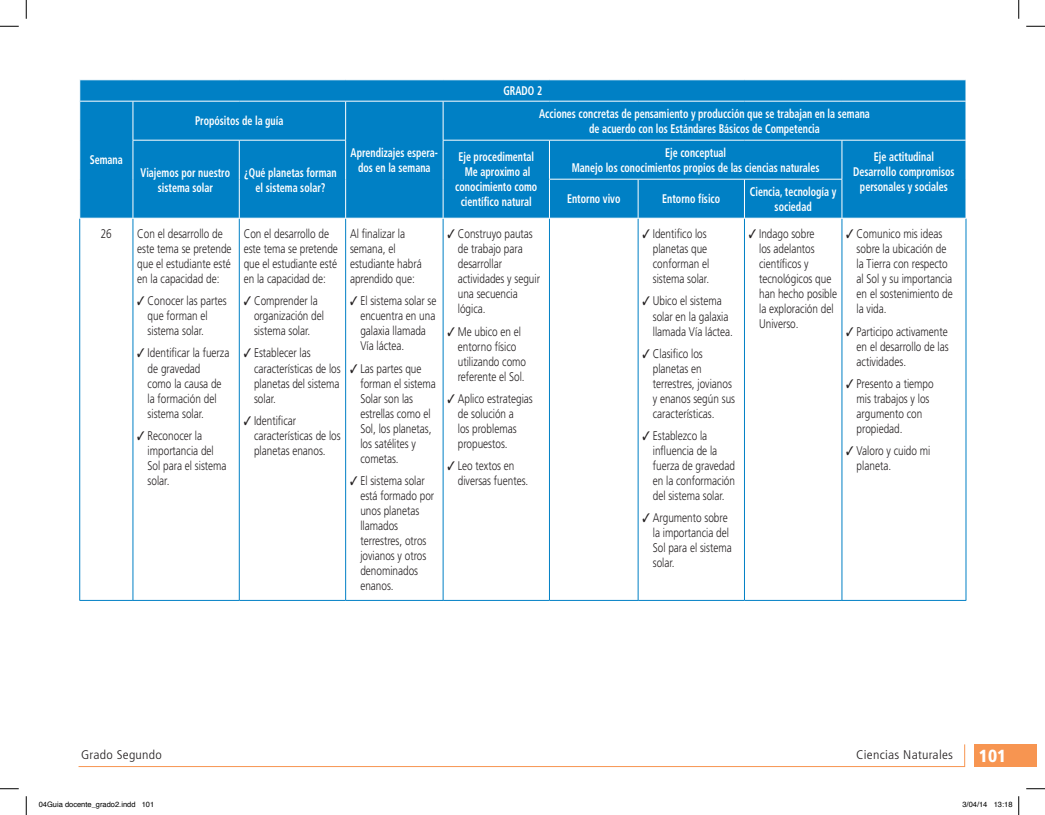
<style>
.page{position:relative;width:1045px;height:815px;background:#fff}
.page>*{position:absolute;margin:0;border:0;box-sizing:border-box;transform-origin:0 0}
.t1{font:900 condensed 17.5px "Frutiger LT Std";color:#fff}
.t2{font:300 12.5px/15px "Frutiger LT Std";color:#231f20;scale:.8 1}
.t3{font:700 condensed 12.5px/15px "Frutiger LT Std";color:#fff;text-align:center;scale:.8 1}
.t4{font:300 condensed 12.5px "Frutiger LT Std";letter-spacing:.02em;color:#231f20;scale:1.1 1}
.t5{font:7.5px "Helvetica";color:#000}
</style>
<div class="page">
<div style="left:974px;top:743px;width:62px;height:23px;background:#f79551"></div>
<svg style="left:78px;top:744px;width:887px;height:23px"></svg>
<div style="left:80px;top:80px;width:885px;height:138px;background:#0080c5"></div>
<hr style="left:79px;top:218px;width:1px;height:382px;background:#0080c5">
<hr style="left:133px;top:218px;width:1px;height:382px;background:#0080c5">
<hr style="left:239px;top:218px;width:1px;height:382px;background:#0080c5">
<hr style="left:345px;top:218px;width:1px;height:382px;background:#0080c5">
<hr style="left:443px;top:218px;width:1px;height:382px;background:#0080c5">
<hr style="left:549px;top:218px;width:1px;height:382px;background:#0080c5">
<hr style="left:638px;top:218px;width:1px;height:382px;background:#0080c5">
<hr style="left:744px;top:218px;width:1px;height:382px;background:#0080c5">
<hr style="left:841px;top:218px;width:1px;height:382px;background:#0080c5">
<hr style="left:965px;top:218px;width:1px;height:382px;background:#0080c5">
<hr style="left:79px;top:600px;width:54px;height:1px;background:#0080c5">
<hr style="left:133px;top:600px;width:106px;height:1px;background:#0080c5">
<hr style="left:239px;top:600px;width:107px;height:1px;background:#0080c5">
<hr style="left:346px;top:600px;width:97px;height:1px;background:#0080c5">
<hr style="left:443px;top:600px;width:106px;height:1px;background:#0080c5">
<hr style="left:549px;top:600px;width:89px;height:1px;background:#0080c5">
<hr style="left:638px;top:600px;width:106px;height:1px;background:#0080c5">
<hr style="left:744px;top:600px;width:98px;height:1px;background:#0080c5">
<hr style="left:842px;top:600px;width:124px;height:1px;background:#0080c5">
<hr style="left:133px;top:101px;width:1px;height:39px;background:#fff">
<hr style="left:345px;top:101px;width:1px;height:39px;background:#fff">
<hr style="left:443px;top:101px;width:1px;height:39px;background:#fff">
<hr style="left:133px;top:140px;width:1px;height:39px;background:#fff">
<hr style="left:239px;top:140px;width:1px;height:39px;background:#fff">
<hr style="left:345px;top:140px;width:1px;height:39px;background:#fff">
<hr style="left:133px;top:179px;width:1px;height:39px;background:#fff">
<hr style="left:239px;top:179px;width:1px;height:39px;background:#fff">
<hr style="left:345px;top:179px;width:1px;height:39px;background:#fff">
<hr style="left:443px;top:140px;width:1px;height:39px;background:#fff">
<hr style="left:443px;top:179px;width:1px;height:39px;background:#fff">
<hr style="left:549px;top:140px;width:1px;height:39px;background:#fff">
<hr style="left:841px;top:140px;width:1px;height:39px;background:#fff">
<hr style="left:549px;top:179px;width:1px;height:39px;background:#fff">
<hr style="left:638px;top:179px;width:1px;height:39px;background:#fff">
<hr style="left:744px;top:179px;width:1px;height:39px;background:#fff">
<hr style="left:841px;top:179px;width:1px;height:39px;background:#fff">
<svg style="left:79px;top:80px;width:1px;height:21px"></svg>
<svg style="left:965px;top:80px;width:1px;height:21px"></svg>
<hr style="left:79px;top:101px;width:54px;height:1px;background:#fff">
<hr style="left:79px;top:218px;width:54px;height:1px;background:#fff">
<hr style="left:133px;top:101px;width:106px;height:1px;background:#fff">
<hr style="left:239px;top:101px;width:107px;height:1px;background:#fff">
<hr style="left:346px;top:101px;width:97px;height:1px;background:#fff">
<hr style="left:443px;top:101px;width:106px;height:1px;background:#fff">
<hr style="left:549px;top:101px;width:89px;height:1px;background:#fff">
<hr style="left:638px;top:101px;width:106px;height:1px;background:#fff">
<hr style="left:744px;top:101px;width:98px;height:1px;background:#fff">
<hr style="left:842px;top:101px;width:124px;height:1px;background:#fff">
<hr style="left:133px;top:140px;width:106px;height:1px;background:#fff">
<hr style="left:239px;top:140px;width:107px;height:1px;background:#fff">
<hr style="left:133px;top:218px;width:106px;height:1px;background:#fff">
<hr style="left:239px;top:218px;width:107px;height:1px;background:#fff">
<hr style="left:443px;top:140px;width:106px;height:1px;background:#fff">
<hr style="left:443px;top:218px;width:106px;height:1px;background:#fff">
<hr style="left:549px;top:140px;width:89px;height:1px;background:#fff">
<hr style="left:638px;top:140px;width:106px;height:1px;background:#fff">
<hr style="left:744px;top:140px;width:98px;height:1px;background:#fff">
<hr style="left:842px;top:140px;width:124px;height:1px;background:#fff">
<hr style="left:842px;top:218px;width:124px;height:1px;background:#fff">
<hr style="left:549px;top:179px;width:89px;height:1px;background:#fff">
<hr style="left:638px;top:179px;width:106px;height:1px;background:#fff">
<hr style="left:744px;top:179px;width:98px;height:1px;background:#fff">
<hr style="left:549px;top:218px;width:89px;height:1px;background:#fff">
<hr style="left:638px;top:218px;width:106px;height:1px;background:#fff">
<hr style="left:744px;top:218px;width:98px;height:1px;background:#fff">
<svg style="left:0;top:25px;width:19px;height:2px"></svg>
<svg style="left:1026px;top:25px;width:19px;height:2px"></svg>
<svg style="left:0;top:788px;width:19px;height:1px"></svg>
<svg style="left:1026px;top:788px;width:19px;height:1px"></svg>
<svg style="left:25px;top:0;width:2px;height:19px"></svg>
<svg style="left:25px;top:796px;width:2px;height:18px"></svg>
<svg style="left:1018px;top:0;width:1px;height:19px"></svg>
<svg style="left:1018px;top:796px;width:1px;height:18px"></svg>
<p class="t3" style="left:90px;top:152px;width:43px">Semana</p>
<p class="t3" style="left:195px;top:113px;width:112px">Propósitos de la guía</p>
<p class="t3" style="left:141px;top:165px;width:113px">Viajemos por nuestro sistema solar</p>
<p class="t3" style="left:244px;top:165px;width:117px">¿Qué planetas forman el sistema solar?</p>
<p class="t3" style="left:351px;top:145px;width:111px">Aprendizajes espera&shy;dos en la semana</p>
<p class="t2" style="left:101px;top:226px;width:15px">26</p>
<p class="t2" style="left:137px;top:226px;width:119px">Con el desarrollo de este tema se pretende que el estudiante esté en la capacidad de:</p>
<p class="t2" style="left:148px;top:293px;width:100px;text-indent:-10px">✓ Conocer las partes que forman el sistema solar.</p>
<p class="t2" style="left:148px;top:346px;width:104px;text-indent:-10px">✓ Identificar la fuerza de gravedad<br>como la causa de la formación del sistema solar.</p>
<p class="t2" style="left:148px;top:428px;width:100px;text-indent:-10px">✓ Reconocer la importancia del<br>Sol para el sistema solar.</p>
<p class="t2" style="left:244px;top:226px;width:119px">Con el desarrollo de este tema se pretende que el estudiante esté en la capacidad de:</p>
<p class="t2" style="left:254px;top:293px;width:89px;text-indent:-10px">✓ Comprender la organización del sistema solar.</p>
<p class="t2" style="left:254px;top:346px;width:110px;text-indent:-10px">✓ Establecer las características de los planetas del sistema solar.</p>
<p class="t2" style="left:254px;top:413px;width:110px;text-indent:-10px">✓ Identificar características de los planetas enanos.</p>
<p class="t2" style="left:350px;top:226px;width:91px">Al finalizar la semana, el estudiante habrá aprendido que:</p>
<p class="t2" style="left:360px;top:293px;width:97px;text-indent:-10px">✓ El sistema solar se encuentra en una galaxia llamada<br>Vía láctea.</p>
<p class="t2" style="left:360px;top:361px;width:96px;text-indent:-10px">✓ Las partes que forman el sistema<br>Solar son las estrellas como el<br>Sol, los planetas, los satélites y cometas.</p>
<p class="t2" style="left:360px;top:473px;width:94px;text-indent:-10px">✓ El sistema solar está formado por unos planetas llamados terrestres, otros jovianos y otros denominados enanos.</p>
<p class="t3" style="left:503px;top:83px;width:50px">GRADO 2</p>
<p class="t3" style="left:539px;top:106px;width:415px">Acciones concretas de pensamiento y producción que se trabajan en la semana de acuerdo con los Estándares Básicos de Competencia</p>
<p class="t3" style="left:455px;top:149px;width:104px">Eje procedimental<br>Me aproximo al conocimiento como científico natural</p>
<p class="t3" style="left:572px;top:145px;width:311px">Eje conceptual<br>Manejo los conocimientos propios de las ciencias naturales</p>
<p class="t3" style="left:853px;top:149px;width:128px">Eje actitudinal<br>Desarrollo compromisos personales y sociales</p>
<p class="t3" style="left:567px;top:191px;width:68px">Entorno vivo</p>
<p class="t3" style="left:662px;top:191px;width:74px">Entorno físico</p>
<p class="t3" style="left:750px;top:184px;width:110px">Ciencia, tecnología y sociedad</p>
<p class="t2" style="left:458px;top:227px;width:104px;text-indent:-10px">✓ Construyo pautas de trabajo para desarrollar actividades y seguir una secuencia lógica.</p>
<p class="t2" style="left:458px;top:324px;width:87px;text-indent:-10px">✓ Me ubico en el entorno físico utilizando como referente el Sol.</p>
<p class="t2" style="left:458px;top:391px;width:95px;text-indent:-10px">✓ Aplico estrategias de solución a<br>los problemas propuestos.</p>
<p class="t2" style="left:458px;top:458px;width:90px;text-indent:-10px">✓ Leo textos en diversas fuentes.</p>
<p class="t2" style="left:653px;top:227px;width:72px;text-indent:-10px">✓ Identifico los planetas que conforman el sistema solar.</p>
<p class="t2" style="left:653px;top:294px;width:102px;text-indent:-10px">✓ Ubico el sistema solar en la galaxia llamada Vía láctea.</p>
<p class="t2" style="left:653px;top:346px;width:104px;text-indent:-10px">✓ Clasifico los planetas en terrestres, jovianos y enanos según sus características.</p>
<p class="t2" style="left:653px;top:428px;width:104px;text-indent:-10px">✓ Establezco la influencia de la fuerza de gravedad en la conformación del sistema solar.</p>
<p class="t2" style="left:653px;top:510px;width:100px;text-indent:-10px">✓ Argumento sobre la importancia del<br>Sol para el sistema solar.</p>
<p class="t2" style="left:759px;top:227px;width:99px;text-indent:-10px">✓ Indago sobre<br>los adelantos científicos y tecnológicos que han hecho posible la exploración del<br>Universo.</p>
<p class="t2" style="left:856px;top:227px;width:122px;text-indent:-10px">✓ Comunico mis ideas sobre la ubicación de la Tierra con respecto al Sol y su importancia en el sostenimiento de la vida.</p>
<p class="t2" style="left:856px;top:324px;width:117px;text-align:justify;text-indent:-10px">✓ Participo activamente en el desarrollo de las actividades.</p>
<p class="t2" style="left:856px;top:376px;width:98px;text-indent:-10px">✓ Presento a tiempo mis trabajos y los argumento con propiedad.</p>
<p class="t2" style="left:856px;top:443px;width:94px;text-indent:-10px">✓ Valoro y cuido mi planeta.</p>
<p class="t4" style="left:81px;top:747px;width:75px">Grado Segundo</p>
<p class="t4" style="left:856px;top:747px;width:90px">Ciencias Naturales</p>
<h1 class="t1" style="left:979px;top:745px;width:29px">101</h1>
<p class="t5" style="left:39px;top:798px;width:117px">04Guia docente_grado2.indd 101</p>
<p class="t5" style="left:962px;top:798px;width:52px">3/04/14 13:18</p>
</div>
